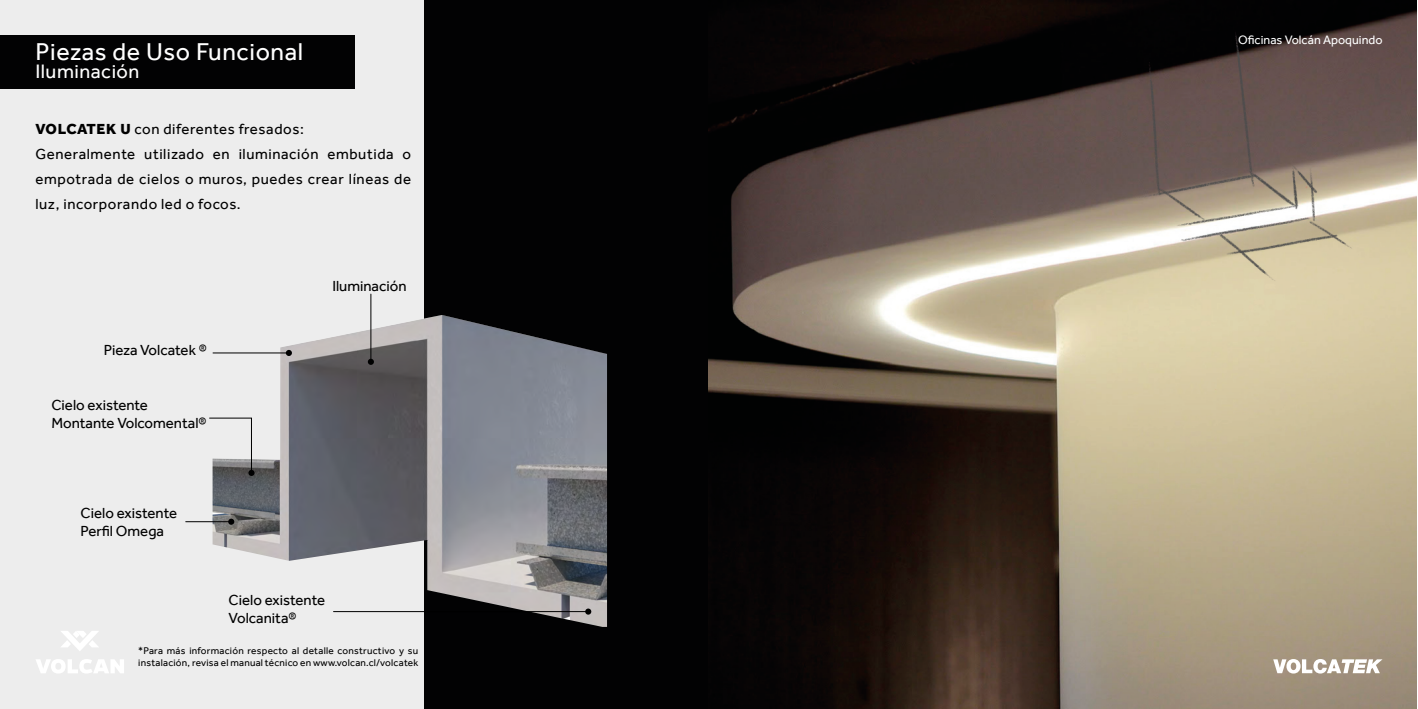
<style>
.page{position:relative;width:1418px;height:709px;background:#fff}
.page>*{position:absolute;margin:0;border:0;box-sizing:border-box;transform-origin:0 0}
.t1{font:25px "Effra";letter-spacing:.025em;color:#fff}
.t2{font:20px "Effra";letter-spacing:.025em;color:#fff}
.t3{font:15px/25px "Effra";letter-spacing:.04em;color:#000}
.t4{font:15px/18px "Effra";color:#000}
.t5{font:12.5px "Effra";color:#fff}
.t6{font:10px/12px "Effra";letter-spacing:.025em;color:#000}
.s1{font-weight:800}
</style>
<div class="page">
<div style="left:0;top:0;width:709px;height:709px;background:#ededed"></div>
<div style="left:424px;top:0;width:285px;height:709px;background:#020203"></div>
<div style="left:0;top:35px;width:354px;height:54px;background:#020203"></div>
<img style="left:212px;top:315px;width:395px;height:312px">
<hr style="left:186px;top:521px;width:45px;height:1px;background:#000">
<svg style="left:209px;top:350px;width:83px;height:126px"></svg>
<svg style="left:585px;top:608px;width:6px;height:6px"></svg>
<div style="left:228px;top:518px;width:6px;height:7px;background:#000;border-radius:50%"></div>
<hr style="left:333px;top:611px;width:254px;height:1px;background:#000">
<svg style="left:368px;top:359px;width:6px;height:6px"></svg>
<hr style="left:370px;top:294px;width:1px;height:68px;background:#000">
<img style="left:709px;top:0;width:707px;height:708px">
<svg style="left:61px;top:631px;width:38px;height:20px"></svg>
<svg style="left:36px;top:659px;width:88px;height:14px"></svg>
<svg style="left:1273px;top:659px;width:109px;height:14px"></svg>
<h1 class="t1" style="left:35px;top:36px;width:269px">Piezas de Uso Funcional</h1>
<h2 class="t2" style="left:35px;top:60px;width:105px">Iluminación</h2>
<p class="t3" style="left:35px;top:116px;width:377px"><span class="s1">VOLCATEK U</span> con diferentes fresados:<br>Generalmente utilizado en iluminación embutida o empotrada de cielos o muros, puedes crear líneas de luz, incorporando led o focos.</p>
<p class="t4" style="left:104px;top:341px;width:105px">Pieza Volcatek ®</p>
<p class="t4" style="left:51px;top:396px;width:157px">Cielo existente<br>Montante Volcomental®</p>
<p class="t4" style="left:332px;top:276px;width:76px">Iluminación</p>
<p class="t4" style="left:81px;top:504px;width:98px">Cielo existente<br>Perfil Omega</p>
<p class="t4" style="left:229px;top:591px;width:98px">Cielo existente<br>Volcanita®</p>
<p class="t6" style="left:138px;top:644px;width:281px">*Para más información respecto al detalle constructivo y su instalación, revisa el manual técnico en www.volcan.cl/volcatek</p>
<p class="t5" style="left:1238px;top:32px;width:146px">Oficinas Volcán Apoquindo</p>
</div>
